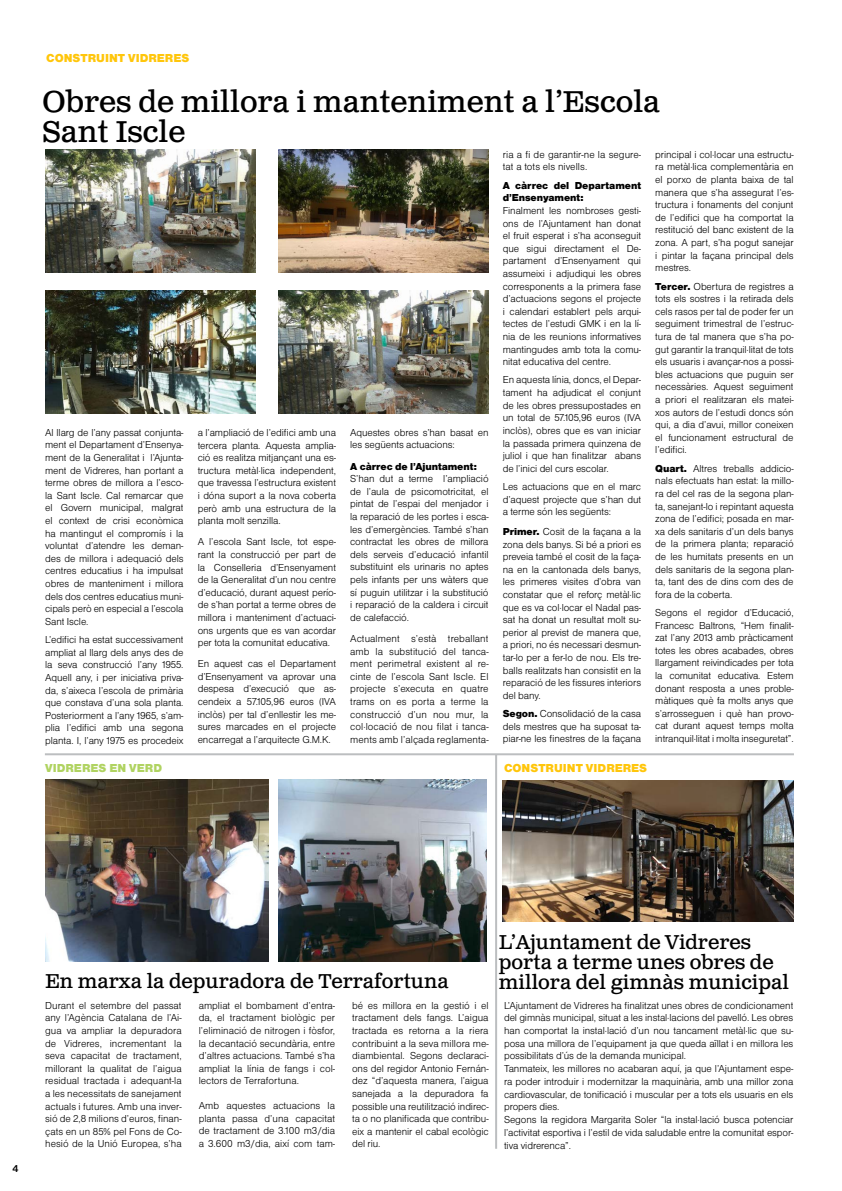
<style>
.page{position:relative;width:842px;height:1191px;background:#fff}
.page>*{position:absolute;margin:0;border:0;box-sizing:border-box;transform-origin:0 0}
.t1{font:30px/30px "Clarendon Text Pro";color:#000}
.t2{font:20px/20px "Clarendon Text Pro";color:#000}
.t3{font:12px "Nimbus San D Blac";color:#ffc60b}
.t4{font:12px "Nimbus San D Blac";color:#b0d361}
.t5{font:10.5px/12.6px "Nimbus San D Ligh";letter-spacing:-.01em;color:#000;text-align:justify}
.t6{font:10.5px/12.6px "Nimbus San D Blac";letter-spacing:-.01em;color:#000}
.t7{font:700 10.5px "Nimbus San D";color:#000}
.s1{font-family:"Nimbus San D Blac"}
</style>
<div class="page">
<svg style="left:45px;top:753px;width:749px;height:395px"></svg>
<img style="left:45px;top:779px;width:223px;height:182px">
<img style="left:278px;top:779px;width:208px;height:182px">
<img style="left:45px;top:150px;width:210px;height:122px">
<img style="left:45px;top:291px;width:210px;height:122px">
<img style="left:278px;top:150px;width:210px;height:122px">
<img style="left:278px;top:291px;width:210px;height:122px">
<p class="t3" style="left:46px;top:51px;width:145px">CONSTRUINT VIDRERES</p>
<h1 class="t1" style="left:43px;top:88px;width:619px">Obres de millora i manteniment a l’Escola<br>Sant Iscle</h1>
<p class="t5" style="left:45px;top:426px;width:140px">Al llarg de l’any passat conjunta&shy;ment el Departament d’Ensenya&shy;ment de la Generalitat i l’Ajunta&shy;ment de Vidreres, han portant a terme obres de millora a l’esco&shy;la Sant Iscle. Cal remarcar que el Govern municipal, malgrat el context de crisi econòmica ha mantingut el compromís i la voluntat d’atendre les deman&shy;des de millora i adequació dels centres educatius i ha impulsat obres de manteniment i millora dels dos centres educatius muni&shy;cipals però en especial a l’escola Sant Iscle.</p>
<p class="t5" style="left:45px;top:633px;width:140px">L’edifici ha estat successivament ampliat al llarg dels anys des de la seva construcció l’any 1955.<br>Aquell any, i per iniciativa priva&shy;da, s’aixeca l’escola de primària que constava d’una sola planta.<br>Posteriorment a l’any 1965, s’am&shy;plia l’edifici amb una segona planta. I, l’any 1975 es procedeix</p>
<p class="t4" style="left:45px;top:761px;width:118px">VIDRERES EN VERD</p>
<p class="t5" style="left:198px;top:426px;width:140px">a l’ampliació de l’edifici amb una tercera planta. Aquesta amplia&shy;ció es realitza mitjançant una es&shy;tructura metàl·lica independent, que travessa l’estructura existent i dóna suport a la nova coberta però amb una estructura de la planta molt senzilla.</p>
<p class="t5" style="left:198px;top:535px;width:140px">A l’escola Sant Iscle, tot espe&shy;rant la construcció per part de la Conselleria d’Ensenyament de la Generalitat d’un nou centre d’educació, durant aquest perío&shy;de s’han portat a terme obres de millora i manteniment d’actuaci&shy;ons urgents que es van acordar per tota la comunitat educativa.</p>
<p class="t5" style="left:198px;top:657px;width:140px">En aquest cas el Departament d’Ensenyament va aprovar una despesa d’execució que as&shy;cendeix a 57.105,96 euros (IVA inclòs) per tal d’enllestir les me&shy;sures marcades en el projecte encarregat a l’arquitecte G.M.K.</p>
<p class="t5" style="left:350px;top:426px;width:140px">Aquestes obres s’han basat en les següents actuacions:</p>
<p class="t6" style="left:350px;top:459px;width:128px">A càrrec de l’Ajuntament:</p>
<p class="t5" style="left:350px;top:472px;width:140px">S’han dut a terme l’ampliació de l’aula de psicomotricitat, el pintat de l’espai del menjador i la reparació de les portes i esca&shy;les d’emergències. També s’han contractat les obres de millora dels serveis d’educació infantil substituint els urinaris no aptes pels infants per uns wàters que sí puguin utilitzar i la substitució i reparació de la caldera i circuit de calefacció.</p>
<p class="t5" style="left:350px;top:632px;width:140px">Actualment s’està treballant amb la substitució del tanca&shy;ment perimetral existent al re&shy;cinte de l’escola Sant Iscle. El projecte s’executa en quatre trams on es porta a terme la construcció d’un nou mur, la col·locació de nou filat i tanca&shy;ments amb l’alçada reglamenta-</p>
<p class="t5" style="left:503px;top:148px;width:140px">ria a fi de garantir-ne la segure&shy;tat a tots els nivells.</p>
<p class="t6" style="left:503px;top:179px;width:140px">A càrrec del Departament d’Ensenyament:</p>
<p class="t5" style="left:503px;top:204px;width:140px">Finalment les nombroses gesti&shy;ons de l’Ajuntament han donat el fruit esperat i s’ha aconseguit que sigui directament el De&shy;partament d’Ensenyament qui assumeixi i adjudiqui les obres corresponents a la primera fase d’actuacions segons el projecte i calendari establert pels arqui&shy;tectes de l’estudi GMK i en la lí&shy;nia de les reunions informatives mantingudes amb tota la comu&shy;nitat educativa del centre.</p>
<p class="t5" style="left:503px;top:373px;width:140px">En aquesta línia, doncs, el Depar&shy;tament ha adjudicat el conjunt de les obres pressupostades en un total de 57.105,96 euros (IVA inclòs), obres que es van iniciar la passada primera quinzena de juliol i que han finalitzar abans de l’inici del curs escolar.</p>
<p class="t5" style="left:503px;top:480px;width:140px">Les actuacions que en el marc d’aquest projecte que s’han dut a terme són les següents:</p>
<p class="t5" style="left:503px;top:525px;width:140px"><span class="s1">Primer.</span> Cosit de la façana a la zona dels banys. Si bé a priori es preveia també el cosit de la faça&shy;na en la cantonada dels banys, les primeres visites d’obra van constatar que el reforç metàl·lic que es va col·locar el Nadal pas&shy;sat ha donat un resultat molt su&shy;perior al previst de manera que, a priori, no és necessari desmun&shy;tar-lo per a fer-lo de nou. Els tre&shy;balls realitzats han consistit en la reparació de les fissures interiors del bany.</p>
<p class="t5" style="left:503px;top:707px;width:140px"><span class="s1">Segon.</span> Consolidació de la casa dels mestres que ha suposat ta&shy;piar-ne les finestres de la façana</p>
<p class="t3" style="left:504px;top:761px;width:145px">CONSTRUINT VIDRERES</p>
<p class="t5" style="left:655px;top:148px;width:140px">principal i col·locar una estructu&shy;ra metàl·lica complementària en el porxo de planta baixa de tal manera que s’ha assegurat l’es&shy;tructura i fonaments del conjunt de l’edifici que ha comportat la restitució del banc existent de la zona. A part, s’ha pogut sanejar i pintar la façana principal dels mestres.</p>
<p class="t5" style="left:655px;top:280px;width:140px"><span class="s1">Tercer.</span> Obertura de registres a tots els sostres i la retirada dels cels rasos per tal de poder fer un seguiment trimestral de l’estruc&shy;tura de tal manera que s’ha po&shy;gut garantir la tranquil·litat de tots els usuaris i avançar-nos a possi&shy;bles actuacions que puguin ser necessàries. Aquest seguiment a priori el realitzaran els matei&shy;xos autors de l’estudi doncs són qui, a dia d’avui, millor coneixen el funcionament estructural de l’edifici.</p>
<p class="t5" style="left:655px;top:462px;width:140px"><span class="s1">Quart.</span> Altres treballs addicio&shy;nals efectuats han estat: la millo&shy;ra del cel ras de la segona plan&shy;ta, sanejant-lo i repintant aquesta zona de l’edifici; posada en mar&shy;xa dels sanitaris d’un dels banys de la primera planta; reparació de les humitats presents en un dels sanitaris de la segona plan&shy;ta, tant des de dins com des de fora de la coberta.</p>
<p class="t5" style="left:655px;top:606px;width:140px">Segons el regidor d’Educació, Francesc Baltrons, “Hem finalit&shy;zat l’any 2013 amb pràcticament totes les obres acabades, obres llargament reivindicades per tota la comunitat educativa. Estem donant resposta a unes proble&shy;màtiques què fa molts anys que s’arrosseguen i què han provo&shy;cat durant aquest temps molta intranquil·litat i molta inseguretat”.</p>
<p class="t7" style="left:13px;top:1162px;width:7px">4</p>
<h2 class="t2" style="left:45px;top:972px;width:405px">En marxa la depuradora de Terrafortuna</h2>
<p class="t5" style="left:45px;top:998px;width:138px">Durant el setembre del passat any l’Agència Catalana de l’Ai&shy;gua va ampliar la depuradora de Vidreres, incrementant la seva capacitat de tractament, millorant la qualitat de l’aigua residual tractada i adequant-la a les necessitats de sanejament actuals i futures. Amb una inver&shy;sió de 2,8 milions d’euros, finan&shy;çats en un 85% pel Fons de Co&shy;hesió de la Unió Europea, s’ha</p>
<p class="t5" style="left:199px;top:998px;width:138px">ampliat el bombament d’entra&shy;da, el tractament biològic per l’eliminació de nitrogen i fòsfor, la decantació secundària, entre d’altres actuacions. També s’ha ampliat la línia de fangs i col· lectors de Terrafortuna.</p>
<p class="t5" style="left:199px;top:1099px;width:138px">Amb aquestes actuacions la planta passa d’una capacitat de tractament de 3.100 m3/dia a 3.600 m3/dia, així com tam-</p>
<p class="t5" style="left:352px;top:998px;width:138px">bé es millora en la gestió i el tractament dels fangs. L’aigua tractada es retorna a la riera contribuint a la seva millora me&shy;diambiental. Segons declaraci&shy;ons del regidor Antonio Fernán&shy;dez “d’aquesta manera, l’aigua sanejada a la depuradora fa possible una reutilització indirec&shy;ta o no planificada que contribu&shy;eix a mantenir el cabal ecològic del riu.</p>
<h2 class="t2" style="left:499px;top:932px;width:292px">L’Ajuntament de Vidreres porta a terme unes obres de millora del gimnàs municipal</h2>
<p class="t5" style="left:504px;top:998px;width:291px;text-align:left">L’Ajuntament de Vidreres ha finalitzat unes obres de condicionament del gimnàs municipal, situat a les instal·lacions del pavelló. Les obres han comportat la instal·lació d’un nou tancament metàl·lic que su&shy;posa una millora de l’equipament ja que queda aïllat i en millora les possibilitats d’ús de la demanda municipal.<br>Tanmateix, les millores no acabaran aquí, ja que l’Ajuntament espe&shy;ra poder introduir i modernitzar la maquinària, amb una millor zona cardiovascular, de tonificació i muscular per a tots els usuaris en els propers dies.<br>Segons la regidora Margarita Soler “la instal·lació busca potenciar l’activitat esportiva i l’estil de vida saludable entre la comunitat espor&shy;tiva vidrerenca”.</p>
</div>
